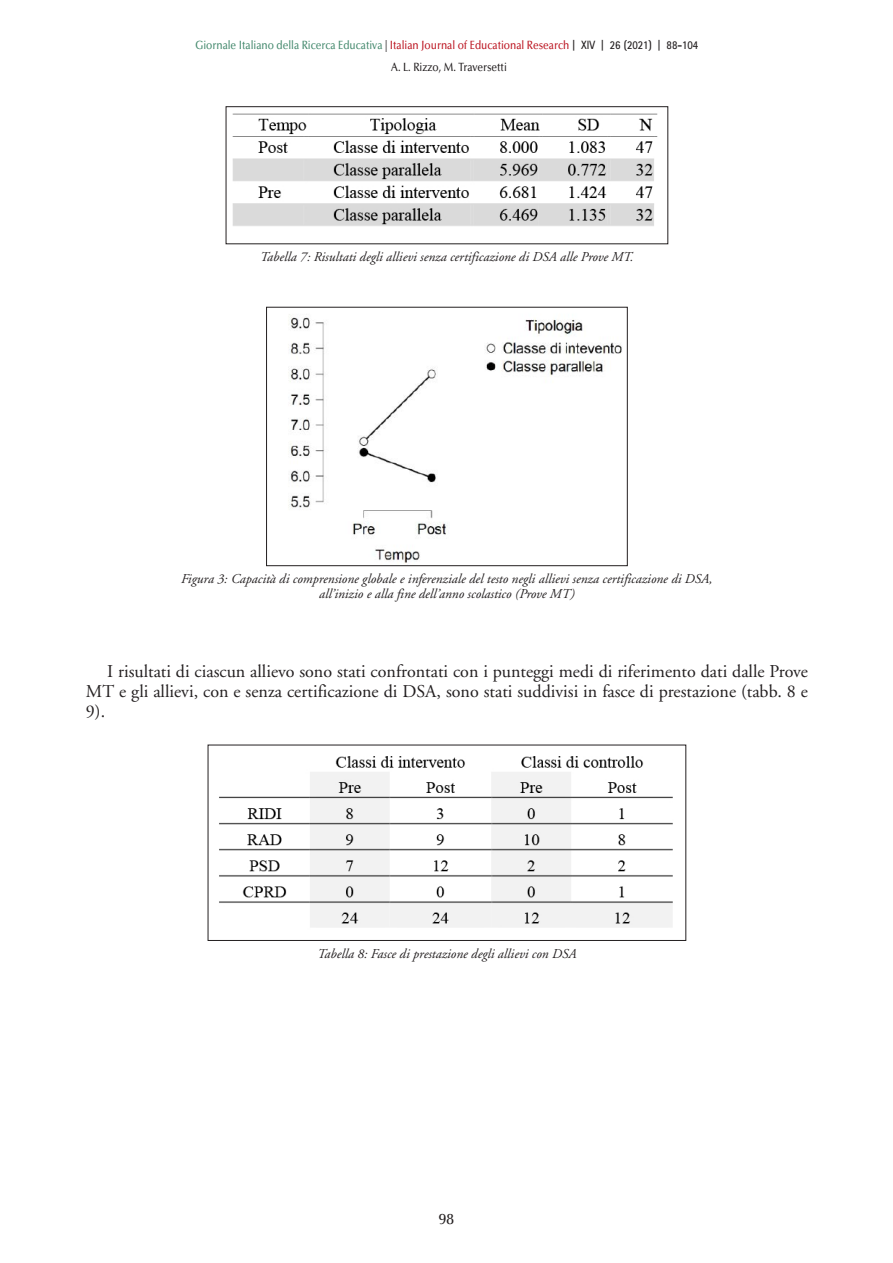
<style>
.page{position:relative;width:893px;height:1263px;background:#fff}
.page>*{position:absolute;margin:0;border:0;box-sizing:border-box;transform-origin:0 0}
.t1{font:18px/20.1px "Adobe Garamond";color:#231f20;text-align:justify}
.t2{font:500 15px "Optima";color:#231f20}
.t3{font:italic 13.5px/15.1px "Adobe Garamond";color:#231f20;text-align:center}
.t4{font:500 12px/22.2px "Optima";color:#44896d;text-align:center;scale:.85 1}
.s1{color:#231f20}
.s2{color:#bb1420}
.s3{font-family:"Rotis Sans Serif";font-weight:700;color:#231f20}
</style>
<div class="page">
<img style="left:232px;top:113px;width:426px;height:113px">
<div style="left:226px;top:106px;width:442px;height:138px;border:1px solid #231f20"></div>
<img style="left:288px;top:314px;width:334px;height:249px">
<div style="left:266px;top:307px;width:362px;height:259px;border:1px solid #231f20"></div>
<img style="left:219px;top:756px;width:454px;height:171px">
<div style="left:208px;top:745px;width:478px;height:196px;border:1px solid #231f20"></div>
<p class="t4" style="left:195px;top:35px;width:593px">Giornale Italiano della Ricerca Educativa <span class="s1">|</span> <span class="s2">Italian Journal of Educational Research</span> <span class="s3">| XIV | 26 (2021) | 88-104<br></span><span class="s1">A. L. Rizzo, M. Traversetti</span></p>
<p class="t3" style="left:260px;top:250px;width:375px">Tabella 7: Risultati degli allievi senza certificazione di DSA alle Prove MT.</p>
<p class="t3" style="left:181px;top:572px;width:533px">Figura 3: Capacità di comprensione globale e inferenziale del testo negli allievi senza certificazione di DSA, all’inizio e alla fine dell’anno scolastico (Prove MT)</p>
<h1 class="t1" style="left:86px;top:662px;width:723px;text-indent:21px">I risultati di ciascun allievo sono stati confrontati con i punteggi medi di riferimento dati dalle Prove MT e gli allievi, con e senza certificazione di DSA, sono stati suddivisi in fasce di prestazione (tabb. 8 e 9).</h1>
<p class="t3" style="left:317px;top:947px;width:261px">Tabella 8: Fasce di prestazione degli allievi con DSA</p>
<p class="t2" style="left:439px;top:1213px;width:16px">98</p>
</div>
